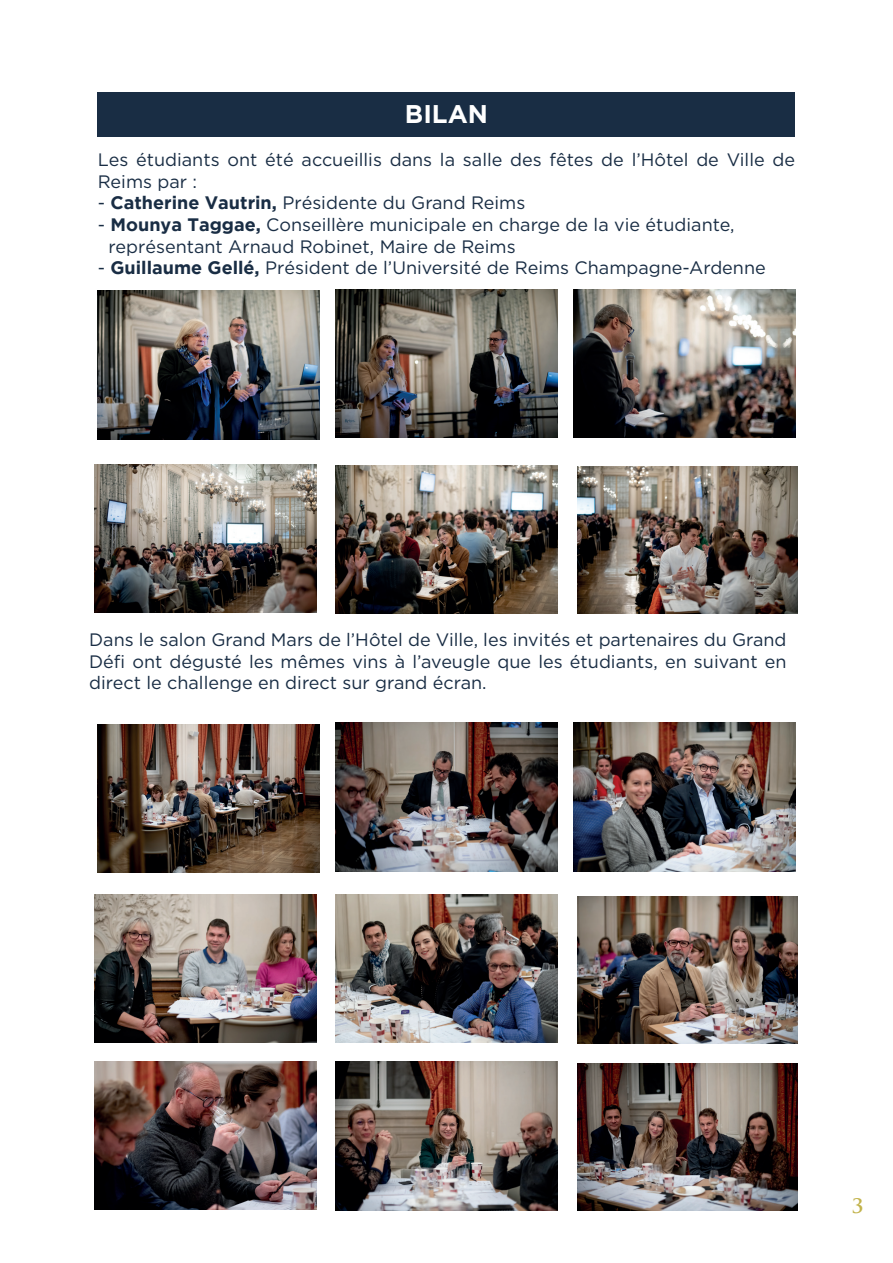
<style>
.page{position:relative;width:893px;height:1263px;background:#fff}
.page>*{position:absolute;margin:0;border:0;box-sizing:border-box;transform-origin:0 0}
.t1{font:700 25.5px "Gotham";color:#fff}
.t2{font:700 19.5px "Trajan Pro";color:#c2b34c}
.t3{font:18px/21.6px "Gotham";color:#192d44}
.s1{font-weight:700}
</style>
<div class="page">
<div style="left:98px;top:93px;width:697px;height:44px;background:#192d44"></div>
<img style="left:335px;top:290px;width:223px;height:148px">
<img style="left:97px;top:291px;width:222px;height:148px">
<img style="left:574px;top:290px;width:222px;height:148px">
<img style="left:335px;top:465px;width:223px;height:148px">
<img style="left:94px;top:464px;width:223px;height:149px">
<img style="left:577px;top:467px;width:221px;height:147px">
<img style="left:335px;top:723px;width:223px;height:148px">
<img style="left:97px;top:724px;width:222px;height:148px">
<img style="left:573px;top:723px;width:223px;height:148px">
<img style="left:335px;top:895px;width:223px;height:148px">
<img style="left:94px;top:894px;width:223px;height:148px">
<img style="left:577px;top:896px;width:221px;height:147px">
<img style="left:335px;top:1062px;width:223px;height:148px">
<img style="left:94px;top:1061px;width:223px;height:148px">
<img style="left:577px;top:1063px;width:221px;height:147px">
<h1 class="t1" style="left:405px;top:99px;width:85px">BILAN</h1>
<p class="t3" style="left:98px;top:149px;width:699px">Les étudiants ont été accueillis dans la salle des fêtes de l’Hôtel de Ville de<br>Reims par :</p>
<p class="t3" style="left:98px;top:192px;width:429px">- <span class="s1">Catherine Vautrin,</span> Présidente du Grand Reims</p>
<p class="t3" style="left:109px;top:213px;width:627px;text-indent:-11px">- <span class="s1">Mounya Taggae,</span> Conseillère municipale en charge de la vie étudiante, représentant Arnaud Robinet, Maire de Reims</p>
<p class="t3" style="left:98px;top:257px;width:669px">- <span class="s1">Guillaume Gellé,</span> Président de l’Université de Reims Champagne-Ardenne</p>
<p class="t3" style="left:89px;top:629px;width:699px;text-align:justify">Dans le salon Grand Mars de l’Hôtel de Ville, les invités et partenaires du Grand Défi ont dégusté les mêmes vins à l’aveugle que les étudiants, en suivant en direct le challenge en direct sur grand écran.</p>
<p class="t2" style="left:852px;top:1194px;width:13px">3</p>
</div>
